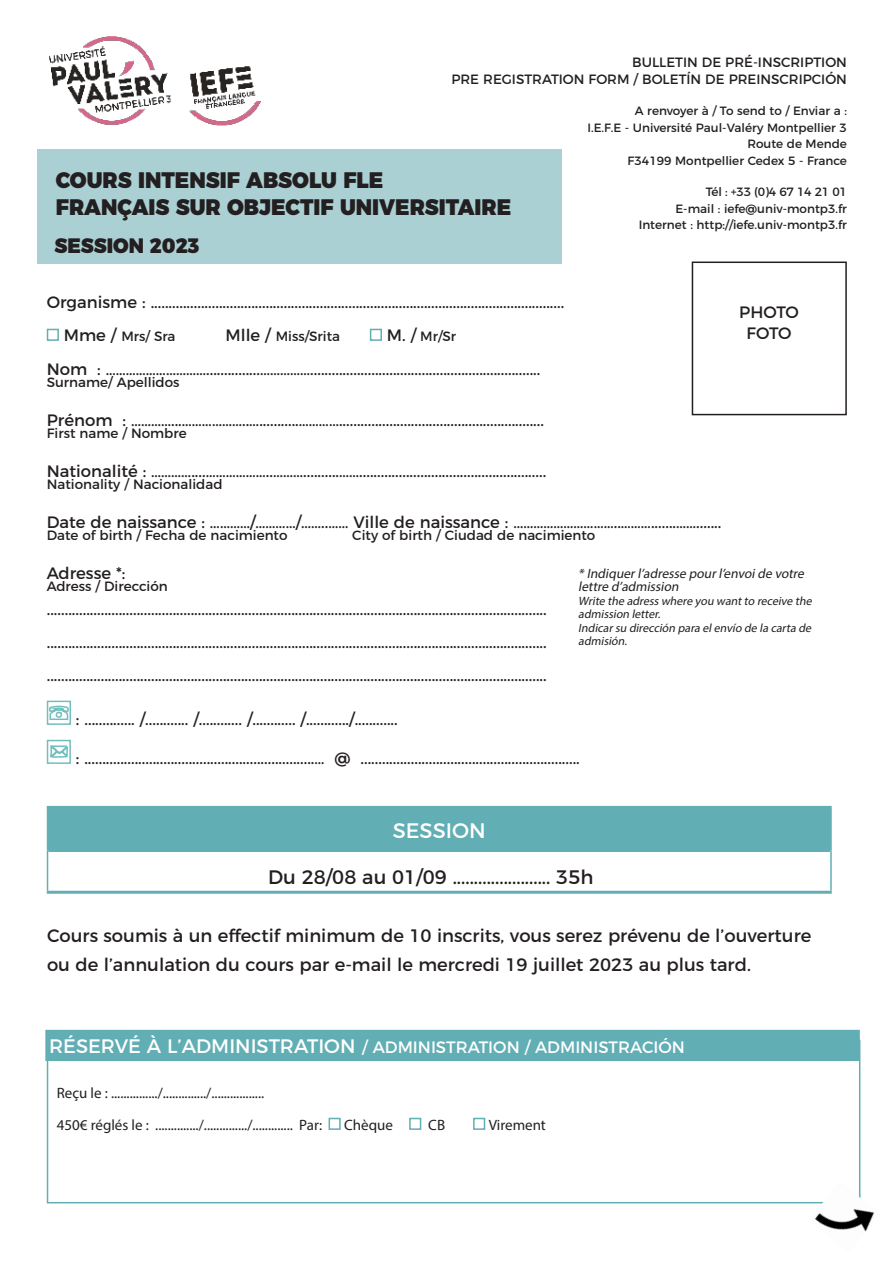
<style>
.page{position:relative;width:893px;height:1263px;background:#fff}
.page>*{position:absolute;margin:0;border:0;box-sizing:border-box;transform-origin:0 0}
.t1{font:900 22.5px/27.3px "Montserrat";color:#231f20;scale:.93 1}
.t2{font:21px "Montserrat";color:#fff}
.t3{font:900 20.85px "Montserrat";color:#231f20;scale:.93 1}
.t4{font:19.5px "Montserrat";color:#231f20}
.t5{font:18px/29px "Montserrat";color:#231f20}
.t6{font:16.5px "Montserrat";color:#231f20}
.t7{font:16.5px "Montserrat";color:#fff}
.t8{font:15px "Myriad Pro";color:#231f20}
.t9{font:13.5px "Montserrat";color:#231f20}
.t10{font:italic 13.5px/13.5px "Myriad Pro";color:#231f20}
.t11{font:12px "Montserrat";color:#231f20}
.t12{font:italic 12px/13.5px "Myriad Pro";color:#231f20}
.t13{font:12px "Montserrat";letter-spacing:-.02em;color:#231f20}
.s1{font-size:16.5px}
.s2{font-size:19.5px}
</style>
<div class="page">
<div style="left:37px;top:150px;width:524px;height:114px;background:#aad0d4"></div>
<div style="left:47px;top:329px;width:12px;height:12px;background:#fff;border:2px solid #61aeb4"></div>
<div style="left:370px;top:329px;width:12px;height:12px;border:2px solid #61aeb4"></div>
<div style="left:47px;top:701px;width:24px;height:24px;border:2px solid #72bebd"></div>
<svg style="left:48px;top:700px;width:23px;height:21px"></svg>
<div style="left:47px;top:740px;width:24px;height:24px;border:2px solid #72bebd"></div>
<svg style="left:49px;top:744px;width:20px;height:15px"></svg>
<div style="left:48px;top:807px;width:783px;height:43px;background:#61aeb4"></div>
<hr style="left:47px;top:850px;width:1px;height:41px;background:#61aeb4">
<hr style="left:830px;top:850px;width:2px;height:41px;background:#61aeb4">
<hr style="left:47px;top:891px;width:785px;height:3px;background:#61aeb4">
<hr style="left:47px;top:806px;width:785px;height:1px;background:#61aeb4">
<hr style="left:47px;top:807px;width:1px;height:43px;background:#61aeb4">
<hr style="left:830px;top:807px;width:2px;height:43px;background:#61aeb4">
<hr style="left:48px;top:849px;width:782px;height:3px;background:#61aeb4">
<div style="left:692px;top:261px;width:155px;height:154px;border:2px solid #231f20"></div>
<div style="left:329px;top:1118px;width:12px;height:12px;border:2px solid #61aeb4"></div>
<div style="left:409px;top:1118px;width:12px;height:12px;border:2px solid #61aeb4"></div>
<div style="left:473px;top:1118px;width:12px;height:12px;border:2px solid #61aeb4"></div>
<div style="left:47px;top:1040px;width:813px;height:163px;border:2px solid #61aeb4"></div>
<div style="left:46px;top:1030px;width:813px;height:30px;background:#61aeb4"></div>
<div style="left:45px;top:1030px;width:815px;height:31px;border:2px solid #61aeb4"></div>
<img style="left:808px;top:1181px;width:67px;height:51px">
<img style="left:49px;top:36px;width:212px;height:90px">
<p class="t9" style="left:632px;top:51px;width:216px">BULLETIN DE PRÉ-INSCRIPTION</p>
<p class="t9" style="left:451px;top:68px;width:397px">PRE REGISTRATION FORM / BOLETÍN DE PREINSCRIPCIÓN</p>
<p class="t11" style="left:635px;top:101px;width:214px">A renvoyer à / To send to / Enviar a :</p>
<p class="t11" style="left:587px;top:118px;width:261px">I.E.F.E - Université Paul-Valéry Montpellier 3</p>
<p class="t11" style="left:747px;top:134px;width:101px">Route de Mende</p>
<p class="t11" style="left:628px;top:151px;width:221px">F34199 Montpellier Cedex 5 - France</p>
<p class="t13" style="left:706px;top:182px;width:143px">Tél : +33 (0)4 67 14 21 01</p>
<p class="t11" style="left:675px;top:199px;width:173px">E-mail : iefe@univ-montp3.fr</p>
<p class="t11" style="left:639px;top:215px;width:210px">Internet : http://iefe.univ-montp3.fr</p>
<p class="t1" style="left:56px;top:164px;width:491px">COURS INTENSIF ABSOLU FLE<br>FRANÇAIS SUR OBJECTIF UNIVERSITAIRE</p>
<p class="t3" style="left:54px;top:228px;width:158px">SESSION 2023</p>
<p class="t6" style="left:47px;top:289px;width:519px">Organisme : ...................................................................................................................</p>
<p class="t9" style="left:64px;top:325px;width:113px"><span class="s1">Mme /</span> Mrs/ Sra</p>
<p class="t9" style="left:226px;top:325px;width:116px"><span class="s1">Mlle /</span> Miss/Srita</p>
<p class="t9" style="left:387px;top:325px;width:71px"><span class="s1">M. /</span> Mr/Sr</p>
<p class="t6" style="left:47px;top:356px;width:495px">Nom : …………………………...............……………................................................................</p>
<p class="t9" style="left:47px;top:372px;width:134px">Surname/ Apellidos</p>
<p class="t6" style="left:47px;top:407px;width:499px">Prénom : …………...………………..…...........………….........................................................</p>
<p class="t9" style="left:47px;top:423px;width:141px">First name / Nombre</p>
<p class="t6" style="left:47px;top:458px;width:501px">Nationalité : …………....………………..………..........……....................................................</p>
<p class="t9" style="left:47px;top:474px;width:177px">Nationality / Nacionalidad</p>
<p class="t6" style="left:47px;top:509px;width:676px">Date de naissance : …………/…………/……..…… Ville de naissance : …………………………..……….......…….......</p>
<p class="t9" style="left:47px;top:525px;width:242px">Date of birth / Fecha de nacimiento</p>
<p class="t9" style="left:352px;top:525px;width:245px">City of birth / Ciudad de nacimiento</p>
<p class="t6" style="left:47px;top:560px;width:80px">Adresse *:</p>
<p class="t9" style="left:47px;top:576px;width:123px">Adress / Dirección</p>
<p class="t6" style="left:47px;top:596px;width:501px">...........................................................................................................................................</p>
<p class="t6" style="left:47px;top:629px;width:501px">...........................................................................................................................................</p>
<p class="t6" style="left:47px;top:662px;width:501px">...........................................................................................................................................</p>
<p class="t6" style="left:76px;top:706px;width:323px">: .............. /............ /............ /............ /............/............</p>
<p class="t6" style="left:76px;top:745px;width:506px">: ................................................................… @ .............................................................</p>
<p class="t6" style="left:739px;top:299px;width:61px">PHOTO</p>
<p class="t6" style="left:747px;top:320px;width:46px">FOTO</p>
<p class="t10" style="left:578px;top:566px;width:230px">* Indiquerl’adresse pour l’envoide votre lettre d’admission</p>
<p class="t12" style="left:578px;top:594px;width:238px">Write the adress where you wantto receive the admission letter.</p>
<p class="t12" style="left:578px;top:621px;width:237px">Indicarsu dirección para elenvío de la carta de admisión.</p>
<p class="t2" style="left:393px;top:814px;width:94px">SESSION</p>
<p class="t4" style="left:268px;top:861px;width:327px">Du 28/08 au 01/09 ....................... 35h</p>
<p class="t5" style="left:47px;top:919px;width:766px">Cours soumis à un effectif minimum de 10 inscrits, vous serez prévenu de l’ouverture ou de l’annulation du cours par e-mail le mercredi 19 juillet 2023 au plus tard.</p>
<p class="t7" style="left:49px;top:1034px;width:637px"><span class="s2">RÉSERVÉ À L’ADMINISTRATION</span> / ADMINISTRATION / ADMINISTRACIÓN</p>
<p class="t8" style="left:57px;top:1084px;width:209px">Reçu le : .............../............../.................</p>
<p class="t8" style="left:57px;top:1115px;width:267px">450€ réglés le : ............../............../............. Par:</p>
<p class="t8" style="left:344px;top:1115px;width:50px">Chèque</p>
<p class="t8" style="left:428px;top:1115px;width:18px">CB</p>
<p class="t8" style="left:489px;top:1115px;width:59px">Virement</p>
</div>
